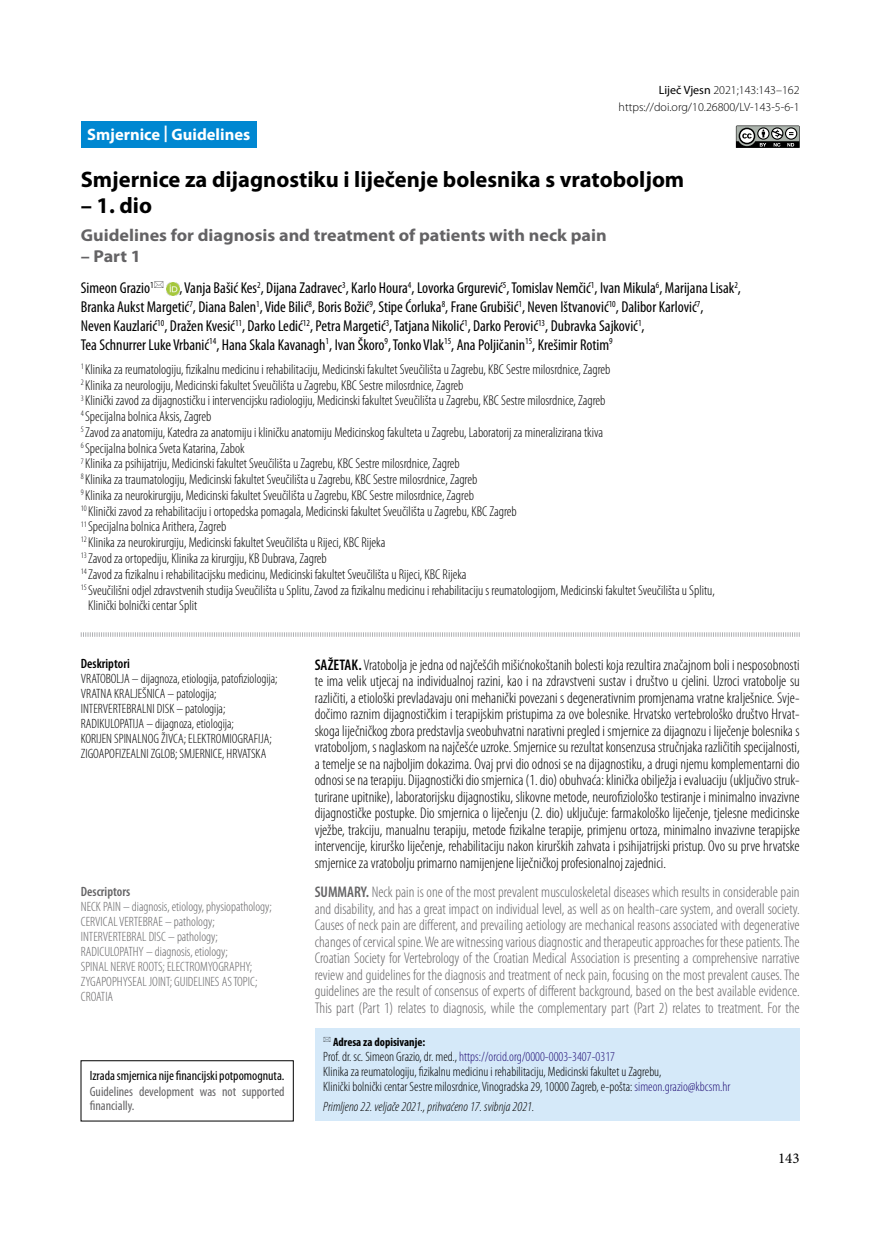
<style>
.page{position:relative;width:872px;height:1234px;background:#fff}
.page>*{position:absolute;margin:0;border:0;box-sizing:border-box;transform-origin:0 0}
.t1{font:700 22.5px "Myriad Pro";color:#000}
.t2{font:700 17.25px "Myriad Pro";color:#646365;scale:1.05 1}
.t3{font:700 16.5px "Myriad Pro";color:#fff}
.t4{font:condensed 15.75px/18.8px "Myriad Pro";color:#000}
.t5{font:300 condensed 15.45px/16.5px "Myriad Pro";color:#000;text-align:justify}
.t6{font:300 condensed 15.45px/16.5px "Myriad Pro";color:#646365;text-align:justify}
.t7{font:15px "Minion Pro";color:#000}
.t8{font:300 condensed 14.25px "Myriad Pro";color:#000}
.t9{font:300 condensed 13.5px/15px "Myriad Pro";color:#000}
.t10{font:300 condensed 13.5px/15px "Myriad Pro";color:#646365}
.t11{font:italic 300 condensed 13.5px "Myriad Pro";color:#000}
.t12{font:condensed 13.5px/14.2px "Myriad Pro";color:#646365}
.t13{font:condensed 13.5px "Myriad Pro";color:#000}
.t14{font:600 condensed 13.5px "Myriad Pro";color:#000}
.t15{font:600 condensed 13.5px "Myriad Pro";color:#646365}
.t16{font:300 12px/16.5px "Myriad Pro";color:#000;text-align:right}
.t17{font:700 condensed 12px "Myriad Pro";color:#000}
.s1{font-weight:400}
.s2{font-weight:600}
.s3{color:#231177}
</style>
<div class="page">
<svg style="left:736px;top:125px;width:63px;height:23px"></svg>
<div style="left:315px;top:1028px;width:484px;height:92px;background:#d5e9f9"></div>
<div style="left:81px;top:121px;width:176px;height:27px;background:#0087d1"></div>
<svg style="left:80px;top:632px;width:720px;height:5px"></svg>
<svg style="left:166px;top:282px;width:13px;height:13px"></svg>
<p class="t3" style="left:87px;top:123px;width:164px">Smjernice | Guidelines</p>
<p class="t16" style="left:618px;top:82px;width:182px"><span class="s1">Liječ Vjesn</span> 2021;143:143–162 https://doi.org/10.26800/LV-143-5-6-1</p>
<h1 class="t1" style="left:81px;top:165px;width:605px">Smjernice za dijagnostiku i liječenje bolesnika s vratoboljom</h1>
<h1 class="t1" style="left:81px;top:190px;width:73px">– 1. dio</h1>
<p class="t2" style="left:81px;top:224px;width:502px">Guidelines for diagnosis and treatment of patients with neck pain</p>
<p class="t2" style="left:81px;top:245px;width:59px">– Part 1</p>
<p class="t4" style="left:81px;top:278px;width:74px">Simeon Grazio<sup>1</sup></p>
<p class="t4" style="left:81px;top:278px;width:661px;text-indent:98px">, Vanja Bašić Kes<sup>2</sup>, Dijana Zadravec<sup>3</sup>, Karlo Houra<sup>4</sup>, Lovorka Grgurević<sup>5</sup>, Tomislav Nemčić<sup>1</sup>, Ivan Mikula<sup>6</sup>, Marijana Lisak<sup>2</sup>, Branka Aukst Margetić<sup>7</sup>, Diana Balen<sup>1</sup>, Vide Bilić<sup>8</sup>, Boris Božić<sup>9</sup>, Stipe Ćorluka<sup>8</sup>, Frane Grubišić<sup>1</sup>, Neven Ištvanović<sup>10</sup>, Dalibor Karlović<sup>7</sup>,<br>Neven Kauzlarić<sup>10</sup>, Dražen Kvesić<sup>11</sup>, Darko Ledić<sup>12</sup>, Petra Margetić<sup>3</sup>, Tatjana Nikolić<sup>1</sup>, Darko Perović<sup>13</sup>, Dubravka Sajković<sup>1</sup>,<br>Tea Schnurrer Luke Vrbanić<sup>14</sup>, Hana Skala Kavanagh<sup>1</sup>, Ivan Škoro<sup>9</sup>, Tonko Vlak<sup>15</sup>, Ana Poljičanin<sup>15</sup>, Krešimir Rotim<sup>9</sup></p>
<p class="t8" style="left:81px;top:360px;width:531px"><sup>1</sup> Klinika za reumatologiju, fizikalnu medicinu i rehabilitaciju, Medicinski fakultet Sveučilišta u Zagrebu, KBC Sestre milosrdnice, Zagreb</p>
<p class="t8" style="left:81px;top:376px;width:384px"><sup>2</sup> Klinika za neurologiju, Medicinski fakultet Sveučilišta u Zagrebu, KBC Sestre milosrdnice, Zagreb</p>
<p class="t8" style="left:81px;top:392px;width:526px"><sup>3</sup> Klinički zavod za dijagnostičku i intervencijsku radiologiju, Medicinski fakultet Sveučilišta u Zagrebu, KBC Sestre milosrdnice, Zagreb</p>
<p class="t8" style="left:81px;top:408px;width:132px"><sup>4</sup> Specijalna bolnica Aksis, Zagreb</p>
<p class="t8" style="left:81px;top:423px;width:524px"><sup>5</sup> Zavod za anatomiju, Katedra za anatomiju i kliničku anatomiju Medicinskog fakulteta u Zagrebu, Laboratorij za mineralizirana tkiva</p>
<p class="t8" style="left:81px;top:439px;width:165px"><sup>6</sup> Specijalna bolnica Sveta Katarina, Zabok</p>
<p class="t8" style="left:81px;top:455px;width:380px"><sup>7</sup> Klinika za psihijatriju, Medicinski fakultet Sveučilišta u Zagrebu, KBC Sestre milosrdnice, Zagreb</p>
<p class="t8" style="left:81px;top:471px;width:398px"><sup>8</sup> Klinika za traumatologiju, Medicinski fakultet Sveučilišta u Zagrebu, KBC Sestre milosrdnice, Zagreb</p>
<p class="t8" style="left:81px;top:486px;width:394px"><sup>9</sup> Klinika za neurokirurgiju, Medicinski fakultet Sveučilišta u Zagrebu, KBC Sestre milosrdnice, Zagreb</p>
<p class="t8" style="left:81px;top:502px;width:437px"><sup>10</sup> Klinički zavod za rehabilitaciju i ortopedska pomagala, Medicinski fakultet Sveučilišta u Zagrebu, KBC Zagreb</p>
<p class="t8" style="left:81px;top:518px;width:147px"><sup>11</sup> Specijalna bolnica Arithera, Zagreb</p>
<p class="t8" style="left:81px;top:534px;width:306px"><sup>12</sup> Klinika za neurokirurgiju, Medicinski fakultet Sveučilišta u Rijeci, KBC Rijeka</p>
<p class="t8" style="left:81px;top:549px;width:247px"><sup>13</sup> Zavod za ortopediju, Klinika za kirurgiju, KB Dubrava, Zagreb</p>
<p class="t8" style="left:81px;top:565px;width:387px"><sup>14</sup> Zavod za fizikalnu i rehabilitacijsku medicinu, Medicinski fakultet Sveučilišta u Rijeci, KBC Rijeka</p>
<p class="t8" style="left:81px;top:581px;width:635px"><sup>15</sup> Sveučilišni odjel zdravstvenih studija Sveučilišta u Splitu, Zavod za fizikalnu medicinu i rehabilitaciju s reumatologijom, Medicinski fakultet Sveučilišta u Splitu,</p>
<p class="t8" style="left:88px;top:597px;width:111px">Klinički bolnički centar Split</p>
<p class="t14" style="left:81px;top:655px;width:50px">Deskriptori</p>
<p class="t9" style="left:81px;top:671px;width:198px">VRATOBOLJA – dijagnoza, etiologija, patofiziologija; VRATNA KRALJEŠNICA – patologija; INTERVERTEBRALNI DISK – patologija; RADIKULOPATIJA – dijagnoza, etiologija;<br>KORIJEN SPINALNOG ŽIVCA; ELEKTROMIOGRAFIJA; ZIGOAPOFIZEALNI ZGLOB; SMJERNICE, HRVATSKA</p>
<p class="t15" style="left:81px;top:882px;width:51px">Descriptors</p>
<p class="t10" style="left:81px;top:898px;width:192px">NECK PAIN – diagnosis, etiology, physiopathology; CERVICAL VERTEBRAE – pathology; INTERVERTEBRAL DISC – pathology; RADICULOPATHY – diagnosis, etiology;<br>SPINAL NERVE ROOTS; ELECTROMYOGRAPHY; ZYGAPOPHYSEAL JOINT; GUIDELINES AS TOPIC; CROATIA</p>
<p class="t13" style="left:90px;top:1066px;width:196px">Izrada smjernica nije financijski potpomognuta.</p>
<p class="t12" style="left:90px;top:1083px;width:196px">Guidelines development was not supported financially.</p>
<p class="t5" style="left:315px;top:656px;width:486px"><span class="s2">SAŽETAK.</span> Vratobolja je jedna od najčešćih mišićnokoštanih bolesti koja rezultira značajnom boli i nesposobnosti te ima velik utjecaj na individualnoj razini, kao i na zdravstveni sustav i društvo u cjelini. Uzroci vratobolje su različiti, a etiološki prevladavaju oni mehanički povezani s degenerativnim promjenama vratne kralješnice. Svje&shy;dočimo raznim dijagnostičkim i terapijskim pristupima za ove bolesnike. Hrvatsko vertebrološko društvo Hrvat&shy;skoga liječničkog zbora predstavlja sveobuhvatni narativni pregled i smjernice za dijagnozu i liječenje bolesnika s vratoboljom, s naglaskom na najčešće uzroke. Smjernice su rezultat konsenzusa stručnjaka različitih specijalnosti, a temelje se na najboljim dokazima. Ovaj prvi dio odnosi se na dijagnostiku, a drugi njemu komplementarni dio odnosi se na terapiju. Dijagnostički dio smjernica (1. dio) obuhvaća: klinička obilježja i evaluaciju (uključivo struk&shy;turirane upitnike), laboratorijsku dijagnostiku, slikovne metode, neurofiziološko testiranje i minimalno invazivne dijagnostičke postupke. Dio smjernica o liječenju (2. dio) uključuje: farmakološko liječenje, tjelesne medicinske vježbe, trakciju, manualnu terapiju, metode fizikalne terapije, primjenu ortoza, minimalno invazivne terapijske intervencije, kirurško liječenje, rehabilitaciju nakon kirurških zahvata i psihijatrijski pristup. Ovo su prve hrvatske smjernice za vratobolju primarno namijenjene liječničkoj profesionalnoj zajednici.</p>
<p class="t6" style="left:315px;top:883px;width:486px"><span class="s2">SUMMARY.</span> Neck pain is one of the most prevalent musculoskeletal diseases which results in considerable pain and disability, and has a great impact on individual level, as well as on health-care system, and overall society.<br>Causes of neck pain are different, and prevailing aetiology are mechanical reasons associated with degenerative changes of cervical spine. We are witnessing various diagnostic and therapeutic approaches for these patients. The Croatian Society for Vertebrology of the Croatian Medical Association is presenting a comprehensive narrative review and guidelines for the diagnosis and treatment of neck pain, focusing on the most prevalent causes. The guidelines are the result of consensus of experts of different background, based on the best available evidence.<br>This part (Part 1) relates to diagnosis, while the complementary part (Part 2) relates to treatment. For the</p>
<p class="t17" style="left:333px;top:1034px;width:94px">Adresa za dopisivanje:</p>
<p class="t9" style="left:323px;top:1048px;width:409px">Prof. dr. sc. Simeon Grazio, dr. med., <span class="s3">https://orcid.org/0000-0003-3407-0317<br></span>Klinika za reumatologiju, fizikalnu medicinu i rehabilitaciju, Medicinski fakultet u Zagrebu,<br>Klinički bolnički centar Sestre milosrdnice, Vinogradska 29, 10000 Zagreb, e-pošta: <span class="s3">simeon.grazio@kbcsm.hr</span></p>
<p class="t11" style="left:323px;top:1097px;width:213px">Primljeno 22. veljače 2021., prihvaćeno 17. svibnja 2021.</p>
<p class="t7" style="left:778px;top:1147px;width:23px">143</p>
</div>
